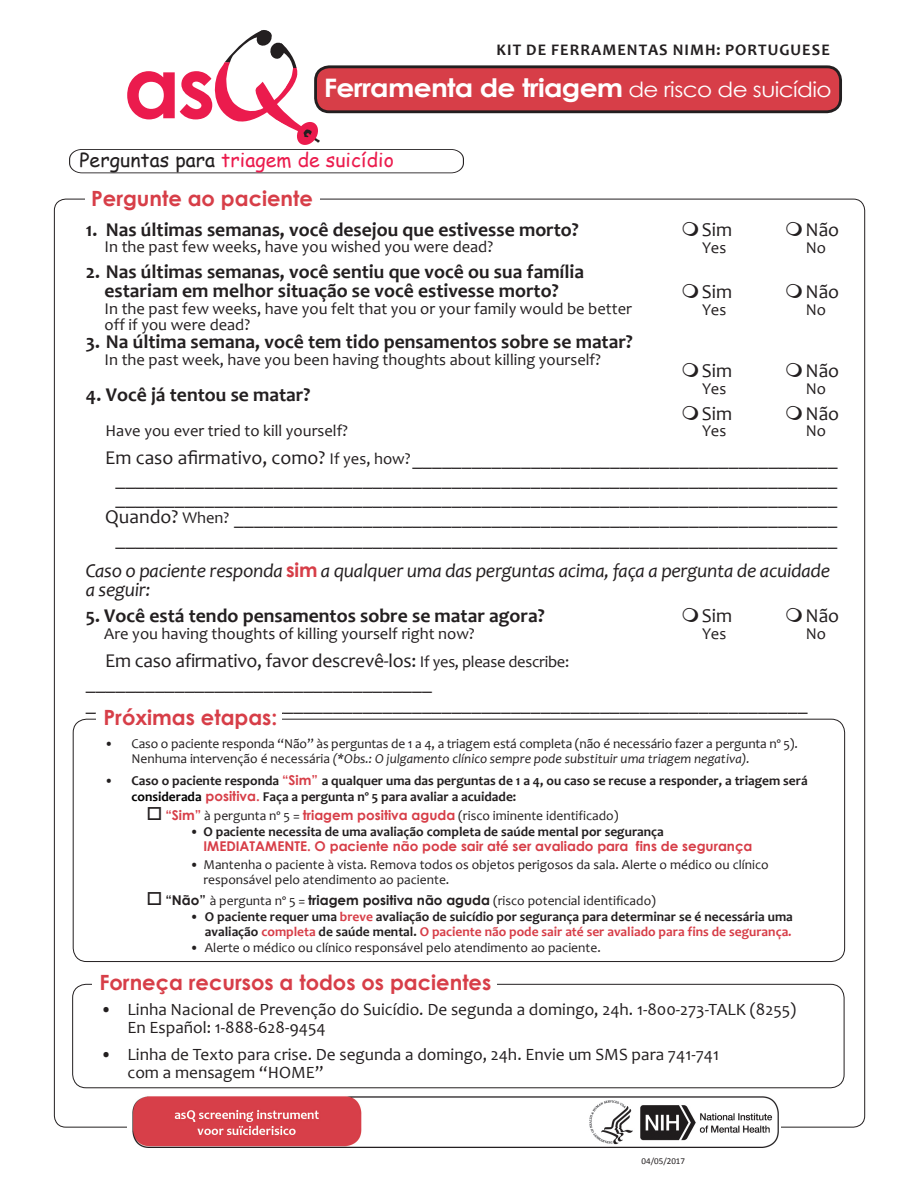
<style>
.page{position:relative;width:918px;height:1188px;background:#fff}
.page>*{position:absolute;margin:0;border:0;box-sizing:border-box;transform-origin:0 0}
.t1{font:88.95px "Gigi";color:#231f20}
.t2{font:700 86.4px "Century Gothic";color:#eb1b4d}
.t3{font:700 25.5px "Century Gothic";letter-spacing:-.025em;color:#fff;scale:1.1 1}
.t4{font:700 21px "Century Gothic";color:#d73e48}
.t5{font:19.65px/21px "Candara";color:#231f20;text-align:center}
.t6{font:700 19.65px/19px "Candara";color:#231f20;text-align:center}
.t7{font:italic 19.65px/19.5px "Candara";letter-spacing:-.015em;color:#231f20}
.t8{font:19.35px "Comic Sans MS";letter-spacing:.005em;color:#eb1b4d}
.t9{font:17.25px/18px "Candara";color:#231f20}
.t10{font:16.5px/15.9px "Candara";color:#231f20}
.t11{font:700 16.2px "Candara";letter-spacing:.065em;color:#231f20}
.t12{font:13.5px/15.8px "Candara";color:#231f20}
.t13{font:700 13.5px/15.9px "Candara";color:#231f20}
.t14{font:700 13.5px/15.8px "Century Gothic";color:#d73e48}
.t15{font:9px "Calibri";color:#231f20}
.s1{font-weight:400;font-size:21px}
.s2{color:#231f20}
.s3{font-size:16.5px}
.s4{font-family:"Century Gothic";font-weight:700;font-style:normal;color:#d73e48}
.s5{font-style:italic}
.s6{font-weight:400}
.s7{font-family:"Century Gothic";color:#d73e48}
.s8{color:#000}
.s9{font-family:"Century Gothic";font-weight:700;color:#d73e48}
.s10{font-family:"Candara";color:#231f20}
.s11{font-weight:700}
.s12{font-family:"Century Gothic";font-weight:700}
.s13{color:#d73e48}
</style>
<div class="page">
<div style="left:316px;top:67px;width:525px;height:45px;background:#d73e48;border-radius:14px"></div>
<div style="left:314px;top:65px;width:528px;height:48px;border:3px solid #231f20;border-radius:14px"></div>
<div style="left:72px;top:984px;width:772px;height:104px;border:1px solid #231f20;border-radius:14px"></div>
<div style="left:92px;top:970px;width:405px;height:27px;background:#fff"></div>
<img style="left:132px;top:1096px;width:647px;height:52px">
<svg style="left:69px;top:30px;width:466px;height:144px"></svg>
<p class="t2" style="left:123px;top:21px;width:94px">as</p>
<p class="t11" style="left:497px;top:40px;width:335px">KIT DE FERRAMENTAS NIMH: PORTUGUESE</p>
<p class="t3" style="left:324px;top:68px;width:463px">Ferramenta de triagem <span class="s1">de risco de suicídio</span></p>
<p class="t1" style="left:390px;top:123px;width:23px;rotate:90deg">.</p>
<p class="t8" style="left:79px;top:146px;width:316px"><span class="s2">Perguntas para</span> triagem de suicídio</p>
<p class="t4" style="left:91px;top:182px;width:223px">Pergunte ao paciente</p>
<p class="t6" style="left:86px;top:220px;width:495px">1. Nas últimas semanas, você desejou que estivesse morto?</p>
<p class="t10" style="left:105px;top:238px;width:390px">In the past few weeks, have you wished you were dead?</p>
<p class="t6" style="left:86px;top:262px;width:500px">2. Nas últimas semanas, você sentiu que você ou sua família estariam em melhor situação se você estivesse morto?</p>
<p class="t10" style="left:105px;top:300px;width:529px">In the past few weeks, have you felt that you or your family would be better off if you were dead?</p>
<p class="t6" style="left:86px;top:332px;width:549px">3. Na última semana, você tem tido pensamentos sobre se matar?</p>
<p class="t10" style="left:105px;top:352px;width:498px">In the past week, have you been having thoughts about killing yourself?</p>
<p class="t6" style="left:86px;top:384px;width:226px">4. Você já tentou se matar?</p>
<p class="t5" style="left:702px;top:219px;width:32px">Sim</p>
<p class="t5" style="left:805px;top:219px;width:35px">Não</p>
<p class="t10" style="left:702px;top:239px;width:25px">Yes</p>
<p class="t10" style="left:806px;top:239px;width:22px">No</p>
<p class="t5" style="left:702px;top:281px;width:32px">Sim</p>
<p class="t5" style="left:805px;top:281px;width:35px">Não</p>
<p class="t10" style="left:702px;top:302px;width:25px">Yes</p>
<p class="t10" style="left:806px;top:302px;width:22px">No</p>
<p class="t5" style="left:702px;top:360px;width:32px">Sim</p>
<p class="t5" style="left:805px;top:360px;width:35px">Não</p>
<p class="t10" style="left:702px;top:380px;width:25px">Yes</p>
<p class="t10" style="left:806px;top:380px;width:22px">No</p>
<p class="t5" style="left:702px;top:403px;width:32px">Sim</p>
<p class="t5" style="left:805px;top:403px;width:35px">Não</p>
<p class="t10" style="left:106px;top:423px;width:244px">Have you ever tried to kill yourself?</p>
<p class="t10" style="left:702px;top:423px;width:25px">Yes</p>
<p class="t10" style="left:806px;top:423px;width:22px">No</p>
<p class="t5" style="left:105px;top:448px;width:734px;line-height:19.5px">Em caso afirmativo, como? <span class="s3">If yes, how?</span>___________________________________________ _________________________________________________________________________</p>
<p class="t5" style="left:115px;top:486px;width:723px">_________________________________________________________________________</p>
<p class="t5" style="left:105px;top:506px;width:734px">Quando? <span class="s3">When?</span> _____________________________________________________________ _________________________________________________________________________</p>
<p class="t7" style="left:86px;top:560px;width:746px">Caso o paciente responda <span class="s4">sim</span> a qualquer uma das perguntas acima, faça a pergunta de acuidade a seguir:</p>
<p class="t6" style="left:86px;top:606px;width:460px">5. Você está tendo pensamentos sobre se matar agora?</p>
<p class="t5" style="left:702px;top:605px;width:32px">Sim</p>
<p class="t5" style="left:805px;top:605px;width:35px">Não</p>
<p class="t10" style="left:104px;top:626px;width:372px">Are you having thoughts of killing yourself right now?</p>
<p class="t10" style="left:702px;top:626px;width:25px">Yes</p>
<p class="t10" style="left:806px;top:626px;width:22px">No</p>
<p class="t5" style="left:86px;top:650px;width:723px;text-align:left;text-indent:20px">Em caso afirmativo, favor descrevê-los: <span class="s3">If yes, please describe: </span>___________________________________ _________________________________________________________________________</p>
<p class="t4" style="left:104px;top:701px;width:175px">Próximas etapas:</p>
<p class="t12" style="left:131px;top:735px;width:668px;text-indent:-27px">• Caso o paciente responda “Não” às perguntas de 1 a 4, a triagem está completa (não é necessário fazer a pergunta nº 5).<br>Nenhuma intervenção é necessária <span class="s5">(*Obs.: O julgamento clínico sempre pode substituir uma triagem negativa).</span></p>
<p class="t13" style="left:131px;top:772px;width:678px;text-indent:-27px"><span class="s6">•</span> Caso o paciente responda <span class="s7">“Sim”</span> a qualquer uma das perguntas de 1 a 4, ou caso se recuse a responder, a triagem será <span class="s8">considerada</span> <span class="s7">positiva.</span> Faça a pergunta nº 5 para avaliar a acuidade:</p>
<p class="t12" style="left:146px;top:807px;width:474px">□ <span class="s9">“Sim”</span> à pergunta nº 5 = <span class="s9">triagem positiva aguda</span> (risco iminente identificado)</p>
<p class="t14" style="left:203px;top:822px;width:551px;text-indent:-13px"><span class="s10">• O paciente necessita de uma avaliação completa de saúde mental por segurança<br></span>IMEDIATAMENTE. O paciente não pode sair até ser avaliado para fins de segurança</p>
<p class="t12" style="left:203px;top:857px;width:567px;line-height:14.9px;text-indent:-13px"><span class="s11">•</span> Mantenha o paciente à vista. Remova todos os objetos perigosos da sala. Alerte o médico ou clínico responsável pelo atendimento ao paciente.</p>
<p class="t12" style="left:146px;top:893px;width:511px">□ <span class="s12">“Não”</span> à pergunta nº 5 = <span class="s12">triagem positiva não aguda</span> (risco potencial identificado)</p>
<p class="t13" style="left:190px;top:908px;width:604px;text-align:right">• O paciente requer uma <span class="s13">breve</span> avaliação de suicídio por segurança para determinar se é necessária uma avaliação <span class="s13">completa</span> de saúde mental. <span class="s13">O paciente não pode sair até ser avaliado para fins de segurança.</span></p>
<p class="t12" style="left:190px;top:940px;width:412px"><span class="s11">•</span> Alerte o médico ou clínico responsável pelo atendimento ao paciente.</p>
<p class="t4" style="left:99px;top:966px;width:393px">Forneça recursos a todos os pacientes</p>
<p class="t9" style="left:128px;top:1000px;width:670px;text-indent:-27px">• Linha Nacional de Prevenção do Suicídio. De segunda a domingo, 24h. 1-800-273-TALK (8255)<br>En Español: 1-888-628-9454</p>
<p class="t9" style="left:128px;top:1045px;width:593px;text-indent:-27px">• Linha de Texto para crise. De segunda a domingo, 24h. Envie um SMS para 741-741 com a mensagem “HOME”</p>
<p class="t15" style="left:642px;top:1155px;width:45px">04/05/2017</p>
</div>
